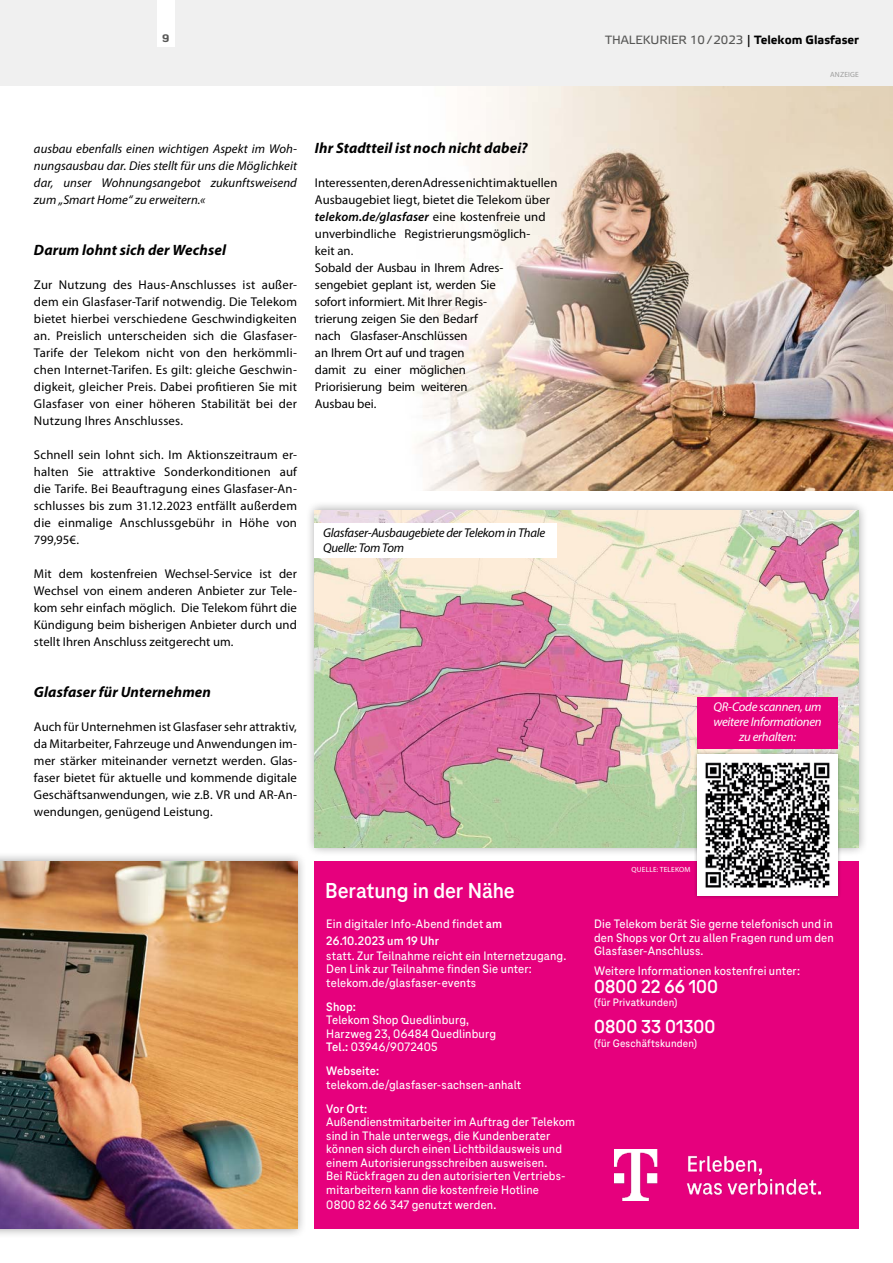
<style>
.page{position:relative;width:893px;height:1263px;background:#fff}
.page>*{position:absolute;margin:0;border:0;box-sizing:border-box;transform-origin:0 0}
.t1{font:700 22.5px "Tele Neo";letter-spacing:-.005em;color:#fff}
.t2{font:700 19.5px "Tele Neo";color:#fff}
.t3{font:italic 700 15px "Myriad Pro";letter-spacing:.01em;color:#000}
.t4{font:12.75px/17px "Myriad Pro";letter-spacing:.005em;color:#000;text-align:justify}
.t5{font:500 12.75px/13.5px "Tele Neo";letter-spacing:.01em;color:#fff}
.t6{font:italic 12.75px/17px "Myriad Pro";letter-spacing:-.015em;color:#000;text-align:justify}
.t7{font:italic 12.75px/15.3px "Myriad Pro";letter-spacing:-.02em;color:#fff;text-align:center}
.t8{font:700 12.75px "Tele Neo";letter-spacing:.01em;color:#fff}
.t9{font:12px "Elektra Text Pro";color:#575756}
.t10{font:500 11.25px "Tele Neo";letter-spacing:.015em;color:#fff}
.t11{font:900 10.5px "Diavlo";color:#575756}
.t12{font:7.5px "Myriad Pro";letter-spacing:.02em;color:#fff}
.t13{font:7.5px "Myriad Pro";letter-spacing:.02em;color:#9d9d9c}
.s1{color:#000}
.s2{font-weight:700;color:#000}
.s3{font-weight:600;font-style:italic}
.s4{font-weight:700}
</style>
<div class="page">
<img style="left:343px;top:85px;width:550px;height:406px">
<div style="left:305px;top:500px;width:563px;height:357px;background:#000;opacity:.35"></div>
<img style="left:315px;top:510px;width:544px;height:337px">
<div style="left:0;top:0;width:893px;height:85px;background:#f0f0f0"></div>
<div style="left:157px;top:0;width:17px;height:47px;background:#fff"></div>
<div style="left:315px;top:861px;width:544px;height:368px;background:#e6007d"></div>
<img style="left:615px;top:1149px;width:206px;height:52px">
<div style="left:694px;top:751px;width:148px;height:148px;background:#000;opacity:.35"></div>
<img style="left:697px;top:755px;width:141px;height:140px">
<div style="left:0;top:851px;width:307px;height:387px;background:#000;opacity:.35"></div>
<img style="left:0;top:861px;width:298px;height:368px">
<div style="left:697px;top:697px;width:141px;height:51px;background:#e6007d"></div>
<div style="left:315px;top:523px;width:242px;height:35px;background:#fff"></div>
<p class="t11" style="left:162px;top:31px;width:9px">9</p>
<p class="t9" style="left:605px;top:33px;width:255px">THALEKURIER 10/2023 <span class="s1">|</span> <span class="s2">Telekom Glasfaser</span></p>
<p class="t13" style="left:830px;top:71px;width:30px">ANZEIGE</p>
<p class="t6" style="left:34px;top:141px;width:265px">ausbau ebenfalls einen wichtigen Aspekt im Woh&shy;nungsausbau dar. Dies stellt für uns die Möglichkeit dar, unser Wohnungsangebot zukunftsweisend zum „Smart Home“ zu erweitern.«</p>
<p class="t3" style="left:34px;top:242px;width:194px">Darum lohnt sich der Wechsel</p>
<p class="t4" style="left:34px;top:277px;width:265px">Zur Nutzung des Haus-Anschlusses ist außer&shy;dem ein Glasfaser-Tarif notwendig. Die Telekom bietet hierbei verschiedene Geschwindigkeiten an. Preislich unterscheiden sich die Glasfaser-Tarife der Telekom nicht von den herkömmli&shy;chen Internet-Tarifen. Es gilt: gleiche Geschwin&shy;digkeit, gleicher Preis. Dabei profitieren Sie mit Glasfaser von einer höheren Stabilität bei der Nutzung Ihres Anschlusses.</p>
<p class="t4" style="left:34px;top:447px;width:265px">Schnell sein lohnt sich. Im Aktionszeitraum er&shy;halten Sie attraktive Sonderkonditionen auf die Tarife. Bei Beauftragung eines Glasfaser-An&shy;schlusses bis zum 31.12.2023 entfällt außerdem die einmalige Anschlussgebühr in Höhe von 799,95€.</p>
<p class="t4" style="left:34px;top:566px;width:264px">Mit dem kostenfreien Wechsel-Service ist der Wechsel von einem anderen Anbieter zur Tele&shy;kom sehr einfach möglich. Die Telekom führt die Kündigung beim bisherigen Anbieter durch und stellt Ihren Anschluss zeitgerecht um.</p>
<p class="t3" style="left:34px;top:684px;width:179px">Glasfaser für Unternehmen</p>
<p class="t4" style="left:34px;top:719px;width:265px">Auch für Unternehmen ist Glasfaser sehr attraktiv, da Mitarbeiter, Fahrzeuge und Anwendungen im&shy;mer stärker miteinander vernetzt werden. Glas&shy;faser bietet für aktuelle und kommende digitale Geschäftsanwendungen, wie z.B. VR und AR-An&shy;wendungen, genügend Leistung.</p>
<p class="t3" style="left:315px;top:140px;width:214px">Ihr Stadtteil ist noch nicht dabei?</p>
<p class="t4" style="left:315px;top:175px;width:244px;text-align:left">Interessenten, deren Adresse nicht im aktuellen<br>Ausbaugebiet liegt, bietet die Telekom über <span class="s3">telekom.de/glasfaser</span> eine kostenfreie und unverbindliche Registrierungsmöglich-<br>keit an.<br>Sobald der Ausbau in Ihrem Adres&shy;sengebiet geplant ist, werden Sie<br>sofort informiert. Mit Ihrer Regis-<br>trierung zeigen Sie den Bedarf<br>nach Glasfaser-Anschlüssen<br>an Ihrem Ort auf und tragen<br>damit zu einer möglichen<br>Priorisierung beim weiteren<br>Ausbau bei.</p>
<p class="t6" style="left:323px;top:525px;width:224px;line-height:15.3px">Glasfaser-Ausbaugebiete der Telekom in Thale<br>Quelle: Tom Tom</p>
<h1 class="t1" style="left:325px;top:878px;width:191px">Beratung in der Nähe</h1>
<p class="t5" style="left:326px;top:916px;width:177px;line-height:16.5px">Ein digitaler Info-Abend findet <span class="s4">am<br>26.10.2023 um 19 Uhr</span></p>
<p class="t5" style="left:326px;top:949px;width:242px">statt. Zur Teilnahme reicht ein Internetzugang.<br>Den Link zur Teilnahme finden Sie unter: telekom.de/glasfaser-events</p>
<p class="t8" style="left:326px;top:999px;width:31px">Shop:</p>
<p class="t5" style="left:326px;top:1013px;width:171px">Telekom Shop Quedlinburg,<br>Harzweg 23, 06484 Quedlinburg<br><span class="s4">Tel.:</span> 03946/9072405</p>
<p class="t8" style="left:326px;top:1064px;width:54px">Webseite:</p>
<p class="t5" style="left:326px;top:1078px;width:196px">telekom.de/glasfaser-sachsen-anhalt</p>
<p class="t8" style="left:326px;top:1101px;width:42px">Vor Ort:</p>
<p class="t5" style="left:326px;top:1115px;width:250px">Außendienstmitarbeiter im Auftrag der Telekom sind in Thale unterwegs, die Kundenberater können sich durch einen Lichtbildausweis und einem Autorisierungsschreiben ausweisen.<br>Bei Rückfragen zu den autorisierten Vertriebs&shy;mitarbeitern kann die kostenfreie Hotline</p>
<p class="t5" style="left:326px;top:1198px;width:172px">0800 82 66 347 genutzt werden.</p>
<p class="t7" style="left:713px;top:699px;width:110px">QR-Code scannen, um weitere Informationen zu erhalten:</p>
<p class="t12" style="left:632px;top:865px;width:60px">QUELLE: TELEKOM</p>
<p class="t5" style="left:594px;top:917px;width:241px;text-align:justify">Die Telekom berät Sie gerne telefonisch und in den Shops vor Ort zu allen Fragen rund um den Glasfaser-Anschluss.</p>
<p class="t5" style="left:594px;top:964px;width:207px">Weitere Informationen kostenfrei unter:</p>
<h2 class="t2" style="left:594px;top:975px;width:126px">0800 22 66 100</h2>
<p class="t10" style="left:594px;top:996px;width:85px">(für Privatkunden)</p>
<h2 class="t2" style="left:594px;top:1016px;width:123px">0800 33 01300</h2>
<p class="t10" style="left:594px;top:1037px;width:105px">(für Geschäftskunden)</p>
</div>
